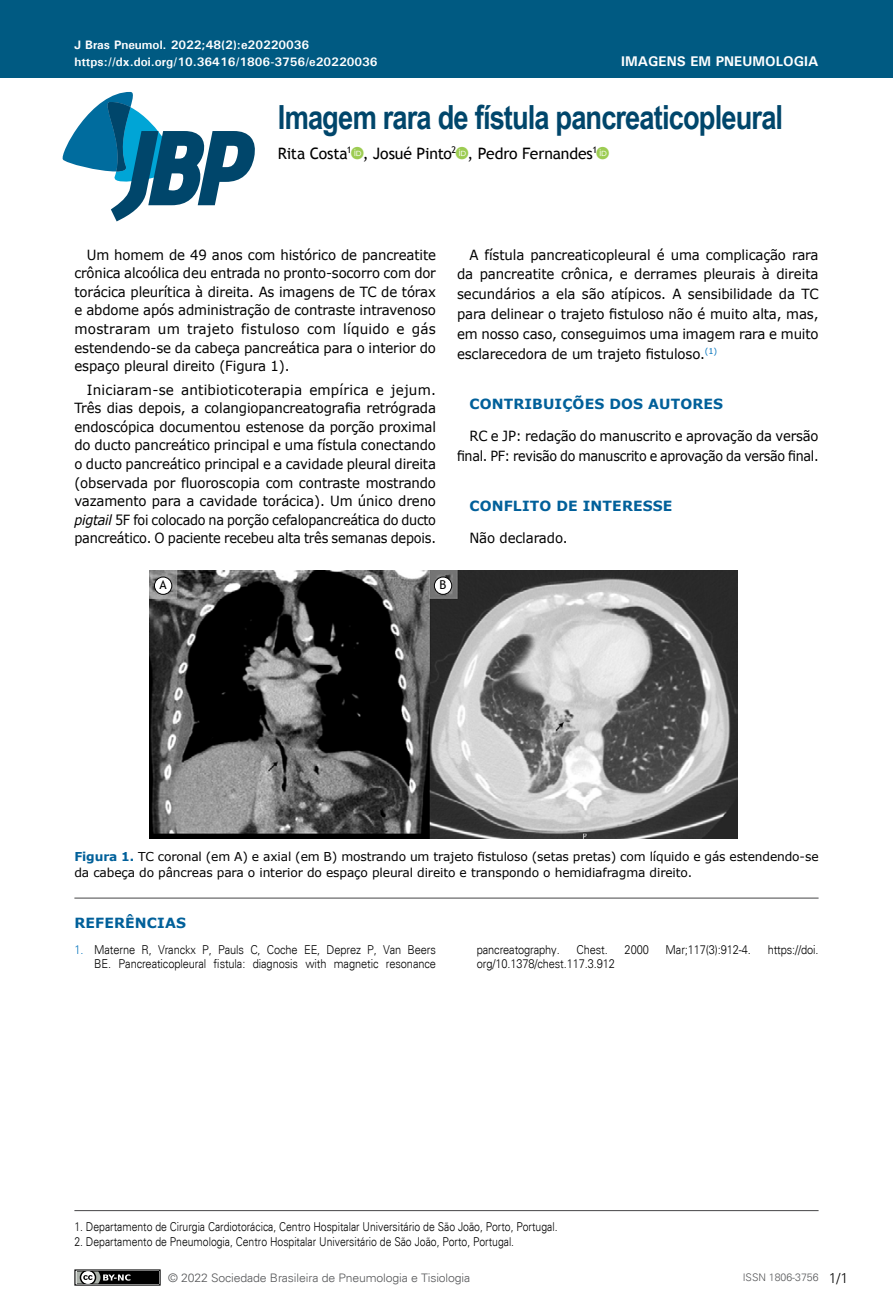
<style>
.page{position:relative;width:893px;height:1315px;background:#fff}
.page>*{position:absolute;margin:0;border:0;box-sizing:border-box;transform-origin:0 0}
.t1{font:700 33.25px "Arial Narrow";letter-spacing:-.025em;color:#00466b}
.t2{font:21px "ID font Regular";color:#9dcc52}
.t3{font:15.75px "Trebuchet MS";letter-spacing:-.01em;color:#000}
.t4{font:14px/18.6px "Verdana";letter-spacing:-.015em;color:#000;text-align:justify;scale:.95 1}
.t5{font:14px/18.6px "Verdana";letter-spacing:-.015em;color:#000;text-align:justify}
.t6{font:14px/19.8px "Verdana";letter-spacing:-.015em;color:#000;text-align:right;scale:.94 1}
.t7{font:700 14px "Verdana";letter-spacing:.01em;color:#01609a}
.t8{font:700 14px "Univers";color:#fff}
.t9{font:300 14px "Univers";color:#000}
.t10{font:300 12.25px/14px "Univers";color:#000;text-align:right;scale:.9 1}
.t11{font:12.25px/15.8px "Verdana";letter-spacing:-.01em;color:#000}
.t12{font:300 12.25px "Univers";color:#000;scale:.85 1}
.t13{font:700 12.25px "Univers";color:#fff}
.t14{font:12.25px "Trebuchet MS";color:#000}
.t15{font:300 11.72px "Univers";letter-spacing:-.01em;color:#58595b;scale:1.04 1}
.t16{font:300 10.5px "Univers";color:#58595b}
.s1{font-family:"ID font Regular";font-size:21px;color:#9dcc52}
.s2{font-style:italic}
.s3{font-weight:700;color:#01609a}
.s4{color:#0072bc}
</style>
<div class="page">
<div style="left:0;top:0;width:893px;height:78px;background:#005a82"></div>
<svg style="left:62px;top:91px;width:193px;height:130px"></svg>
<div style="left:75px;top:1270px;width:85px;height:15px;background:#000"></div>
<div style="left:74px;top:1269px;width:87px;height:16px;border:1px solid #000"></div>
<svg style="left:74px;top:1269px;width:56px;height:17px"></svg>
<hr style="left:74px;top:1210px;width:745px;height:1px;background:#464547">
<hr style="left:74px;top:897px;width:745px;height:1px;background:#464547">
<img style="left:149px;top:571px;width:589px;height:267px">
<div style="left:154px;top:577px;width:18px;height:17px;background:#fff;border-radius:50%"></div>
<div style="left:154px;top:576px;width:18px;height:19px;border:1px solid #000;border-radius:50%"></div>
<div style="left:434px;top:577px;width:18px;height:17px;background:#fff;border-radius:50%"></div>
<div style="left:434px;top:576px;width:18px;height:19px;border:1px solid #000;border-radius:50%"></div>
<p class="t13" style="left:74px;top:37px;width:236px">J Bras Pneumol. 2022;48(2):e20220036</p>
<p class="t13" style="left:74px;top:54px;width:305px">https://dx.doi.org/10.36416/1806-3756/e20220036</p>
<p class="t8" style="left:621px;top:52px;width:199px">IMAGENS EM PNEUMOLOGIA</p>
<h1 class="t1" style="left:278px;top:92px;width:507px">Imagem rara de fístula pancreaticopleural</h1>
<p class="t3" style="left:278px;top:144px;width:321px">Rita Costa<sup>1</sup><span class="s1">a</span>, Josué Pinto<sup>2</sup><span class="s1">a</span>, Pedro Fernandes<sup>1</sup></p>
<h2 class="t2" style="left:597px;top:142px;width:14px">a</h2>
<p class="t4" style="left:74px;top:245px;width:382px;text-indent:12px">Um homem de 49 anos com histórico de pancreatite crônica alcoólica deu entrada no pronto-socorro com dor torácica pleurítica à direita. As imagens de TC de tórax e abdome após administração de contraste intravenoso mostraram um trajeto fistuloso com líquido e gás estendendo-se da cabeça pancreática para o interior do espaço pleural direito (Figura 1).</p>
<p class="t5" style="left:74px;top:380px;width:363px;text-indent:12px">Iniciaram-se antibioticoterapia empírica e jejum.<br>Três dias depois, a colangiopancreatografia retrógrada endoscópica documentou estenose da porção proximal do ducto pancreático principal e uma fístula conectando o ducto pancreático principal e a cavidade pleural direita (observada por fluoroscopia com contraste mostrando vazamento para a cavidade torácica). Um único dreno <span class="s2">pigtail</span> 5F foi colocado na porção cefalopancreática do ducto pancreático. O paciente recebeu alta três semanas depois.</p>
<p class="t4" style="left:457px;top:245px;width:382px;line-height:19.8px;text-indent:12px">A fístula pancreaticopleural é uma complicação rara da pancreatite crônica, e derrames pleurais à direita secundários a ela são atípicos. A sensibilidade da TC para delinear o trajeto fistuloso não é muito alta, mas, em nosso caso, conseguimos uma imagem rara e muito esclarecedora de um trajeto fistuloso.<sup>(1)</sup></p>
<p class="t7" style="left:469px;top:395px;width:255px">CONTRIBUIÇÕES DOS AUTORES</p>
<p class="t6" style="left:457px;top:426px;width:386px">RC e JP: redação do manuscrito e aprovação da versão final. PF: revisão do manuscrito e aprovação da versão final.</p>
<p class="t7" style="left:469px;top:497px;width:205px">CONFLITO DE INTERESSE</p>
<p class="t4" style="left:469px;top:529px;width:105px">Não declarado.</p>
<p class="t14" style="left:160px;top:578px;width:9px">A</p>
<p class="t14" style="left:440px;top:578px;width:8px">B</p>
<p class="t11" style="left:74px;top:849px;width:746px"><span class="s3">Figura 1.</span> TC coronal (em A) e axial (em B) mostrando um trajeto fistuloso (setas pretas) com líquido e gás estendendo-se da cabeça do pâncreas para o interior do espaço pleural direito e transpondo o hemidiafragma direito.</p>
<p class="t7" style="left:74px;top:914px;width:113px">REFERÊNCIAS</p>
<p class="t10" style="left:74px;top:942px;width:403px"><span class="s4">1.</span> Materne R, Vranckx P, Pauls C, Coche EE, Deprez P, Van Beers<br>BE. Pancreaticopleural fistula: diagnosis with magnetic resonance</p>
<p class="t10" style="left:477px;top:942px;width:94px">pancreatography.</p>
<p class="t10" style="left:576px;top:942px;width:36px">Chest.</p>
<p class="t10" style="left:625px;top:942px;width:28px">2000</p>
<p class="t10" style="left:666px;top:942px;width:96px">Mar;117(3):912-4.</p>
<p class="t10" style="left:768px;top:942px;width:58px">https://doi.</p>
<p class="t10" style="left:477px;top:956px;width:155px">org/10.1378/chest.117.3.912</p>
<p class="t12" style="left:74px;top:1219px;width:570px">1. Departamento de Cirurgia Cardiotorácica, Centro Hospitalar Universitário de São João, Porto, Portugal.</p>
<p class="t12" style="left:74px;top:1233px;width:519px">2. Departamento de Pneumologia, Centro Hospitalar Universitário de São João, Porto, Portugal.</p>
<p class="t15" style="left:168px;top:1270px;width:292px">© 2022 Sociedade Brasileira de Pneumologia e Tisiologia</p>
<p class="t16" style="left:743px;top:1271px;width:77px">ISSN 1806-3756</p>
<p class="t9" style="left:829px;top:1269px;width:21px">1/1</p>
</div>
